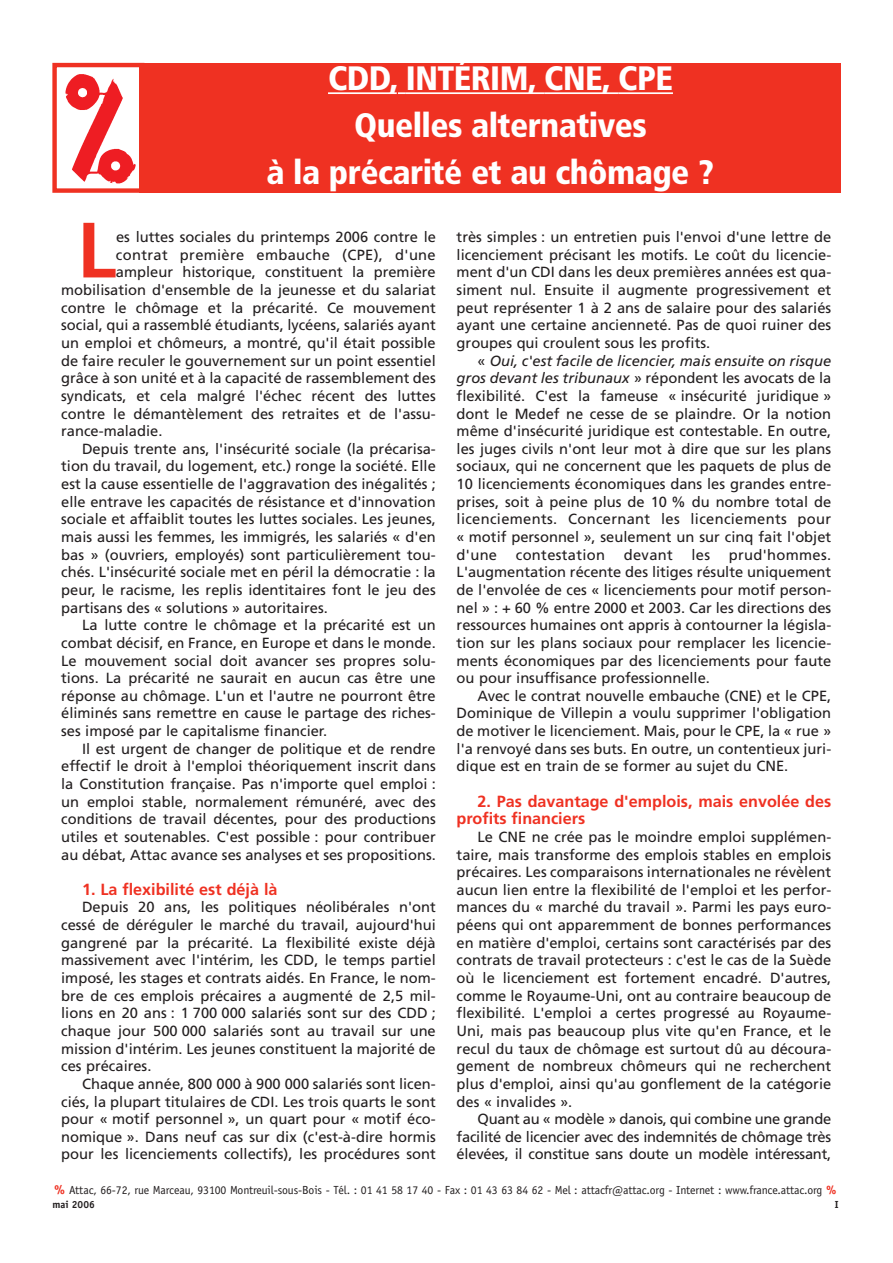
<style>
.page{position:relative;width:893px;height:1263px;background:#fff}
.page>*{position:absolute;margin:0;border:0;box-sizing:border-box;transform-origin:0 0}
.t1{font:700 78.3px "Frutiger";color:#ef3122}
.t2{font:900 condensed 33.75px "Frutiger";letter-spacing:-.015em;color:#fff}
.t3{font:700 16.2px/17.7px "Frutiger";color:#ef3122}
.t4{font:14.7px/17.7px "Frutiger";color:#231f20;text-align:justify}
.t5{font:14.7px "Frutiger";letter-spacing:.02em;color:#231f20}
.t6{font:11.7px "Officina Sans";letter-spacing:-.01em;color:#231f20}
.t7{font:700 10.35px "Officina Sans";color:#231f20}
.s1{font-style:italic}
.s2{font-weight:700;font-size:13.2px;color:#ef3122}
.s3{font-weight:700;font-size:12.45px;color:#ef3122}
</style>
<div class="page">
<svg style="left:65px;top:74px;width:71px;height:110px"></svg>
<div style="left:52px;top:63px;width:92px;height:130px;border:4px solid #ef3122"></div>
<div style="left:140px;top:63px;width:700px;height:130px;background:#ef3122"></div>
<hr style="left:328px;top:92px;width:63px;height:2px;background:#fff">
<svg style="left:390px;top:92px;width:16px;height:2px"></svg>
<hr style="left:406px;top:92px;width:130px;height:2px;background:#fff">
<svg style="left:536px;top:92px;width:8px;height:2px"></svg>
<hr style="left:544px;top:92px;width:66px;height:2px;background:#fff">
<svg style="left:610px;top:92px;width:8px;height:2px"></svg>
<hr style="left:618px;top:92px;width:55px;height:2px;background:#fff">
<h2 class="t2" style="left:328px;top:65px;width:346px">CDD, INTÉRIM, CNE, CPE</h2>
<h2 class="t2" style="left:354px;top:112px;width:294px">Quelles alternatives</h2>
<h2 class="t2" style="left:266px;top:159px;width:449px">à la précarité et au chômage ?</h2>
<h1 class="t1" style="left:77px;top:219px;width:41px">L</h1>
<p class="t4" style="left:116px;top:229px;width:321px">es luttes sociales du printemps 2006 contre le</p>
<p class="t4" style="left:457px;top:229px;width:376px">très simples : un entretien puis l'envoi d'une lettre de licenciement précisant les motifs. Le coût du licencie&shy;ment d'un CDI dans les deux premières années est qua&shy;siment nul. Ensuite il augmente progressivement et peut représenter 1 à 2 ans de salaire pour des salariés ayant une certaine ancienneté. Pas de quoi ruiner des groupes qui croulent sous les profits.</p>
<p class="t4" style="left:457px;top:353px;width:376px;text-indent:21px">« <span class="s1">Oui, c'est facile de licencier, mais ensuite on risque gros devant les tribunaux</span> » répondent les avocats de la flexibilité. C'est la fameuse « insécurité juridique » dont le Medef ne cesse de se plaindre. Or la notion même d'insécurité juridique est contestable. En outre, les juges civils n'ont leur mot à dire que sur les plans sociaux, qui ne concernent que les paquets de plus de 10 licenciements économiques dans les grandes entre&shy;prises, soit à peine plus de 10 % du nombre total de licenciements. Concernant les licenciements pour « motif personnel », seulement un sur cinq fait l'objet d'une</p>
<p class="t5" style="left:116px;top:249px;width:321px">contrat première embauche (CPE), d'une</p>
<p class="t4" style="left:116px;top:265px;width:321px">ampleur historique, constituent la première</p>
<p class="t4" style="left:61px;top:282px;width:376px">mobilisation d'ensemble de la jeunesse et du salariat</p>
<p class="t4" style="left:61px;top:300px;width:376px">contre le chômage et la précarité. Ce mouvement</p>
<p class="t4" style="left:61px;top:318px;width:376px">social, qui a rassemblé étudiants, lycéens, salariés ayant</p>
<p class="t4" style="left:61px;top:335px;width:376px">un emploi et chômeurs, a montré, qu'il était possible</p>
<p class="t4" style="left:61px;top:353px;width:376px">de faire reculer le gouvernement sur un point essentiel</p>
<p class="t4" style="left:61px;top:370px;width:376px">grâce à son unité et à la capacité de rassemblement des</p>
<p class="t4" style="left:61px;top:388px;width:376px">syndicats, et cela malgré l'échec récent des luttes</p>
<p class="t4" style="left:61px;top:406px;width:376px">contre le démantèlement des retraites et de l'assu-</p>
<p class="t4" style="left:61px;top:423px;width:103px">rance-maladie.</p>
<p class="t4" style="left:82px;top:441px;width:355px">Depuis trente ans, l'insécurité sociale (la précarisa-</p>
<p class="t4" style="left:61px;top:459px;width:376px">tion du travail, du logement, etc.) ronge la société. Elle</p>
<p class="t4" style="left:61px;top:476px;width:376px">est la cause essentielle de l'aggravation des inégalités ;</p>
<p class="t4" style="left:61px;top:494px;width:376px">elle entrave les capacités de résistance et d'innovation</p>
<p class="t4" style="left:61px;top:512px;width:376px">sociale et affaiblit toutes les luttes sociales. Les jeunes,</p>
<p class="t4" style="left:61px;top:529px;width:376px">mais aussi les femmes, les immigrés, les salariés « d'en</p>
<p class="t4" style="left:61px;top:547px;width:376px">bas » (ouvriers, employés) sont particulièrement tou-</p>
<p class="t4" style="left:61px;top:565px;width:376px">chés. L'insécurité sociale met en péril la démocratie : la</p>
<p class="t4" style="left:61px;top:582px;width:376px">peur, le racisme, les replis identitaires font le jeu des</p>
<p class="t4" style="left:61px;top:600px;width:268px">partisans des « solutions » autoritaires.</p>
<p class="t4" style="left:82px;top:617px;width:355px">La lutte contre le chômage et la précarité est un</p>
<p class="t4" style="left:61px;top:635px;width:376px">combat décisif, en France, en Europe et dans le monde.</p>
<p class="t4" style="left:61px;top:653px;width:376px">Le mouvement social doit avancer ses propres solu-</p>
<p class="t4" style="left:61px;top:670px;width:376px">tions. La précarité ne saurait en aucun cas être une</p>
<p class="t4" style="left:61px;top:688px;width:376px">réponse au chômage. L'un et l'autre ne pourront être</p>
<p class="t4" style="left:61px;top:706px;width:376px">éliminés sans remettre en cause le partage des riches-</p>
<p class="t4" style="left:61px;top:723px;width:268px">ses imposé par le capitalisme financier.</p>
<p class="t4" style="left:82px;top:741px;width:355px">Il est urgent de changer de politique et de rendre</p>
<p class="t4" style="left:61px;top:759px;width:376px">effectif le droit à l'emploi théoriquement inscrit dans</p>
<p class="t4" style="left:61px;top:776px;width:376px">la Constitution française. Pas n'importe quel emploi :</p>
<p class="t4" style="left:61px;top:794px;width:376px">un emploi stable, normalement rémunéré, avec des</p>
<p class="t4" style="left:61px;top:811px;width:376px">conditions de travail décentes, pour des productions</p>
<p class="t4" style="left:61px;top:829px;width:376px">utiles et soutenables. C'est possible : pour contribuer</p>
<p class="t4" style="left:61px;top:847px;width:376px">au débat, Attac avance ses analyses et ses propositions.</p>
<p class="t3" style="left:82px;top:882px;width:197px">1. La flexibilité est déjà là</p>
<p class="t4" style="left:61px;top:900px;width:376px;text-indent:21px">Depuis 20 ans, les politiques néolibérales n'ont cessé de déréguler le marché du travail, aujourd'hui gangrené par la précarité. La flexibilité existe déjà massivement avec l'intérim, les CDD, le temps partiel imposé, les stages et contrats aidés. En France, le nom&shy;bre de ces emplois précaires a augmenté de 2,5 mil&shy;lions en 20 ans : 1 700 000 salariés sont sur des CDD ; chaque jour 500 000 salariés sont au travail sur une mission d'intérim. Les jeunes constituent la majorité de ces précaires.</p>
<p class="t4" style="left:61px;top:1076px;width:376px;text-indent:21px">Chaque année, 800 000 à 900 000 salariés sont licen&shy;ciés, la plupart titulaires de CDI. Les trois quarts le sont pour « motif personnel », un quart pour « motif éco&shy;nomique ». Dans neuf cas sur dix (c'est-à-dire hormis pour les licenciements collectifs), les procédures sont</p>
<p class="t4" style="left:457px;top:547px;width:376px;text-indent:272px">prud'hommes.<br>L'augmentation récente des litiges résulte uniquement de l'envolée de ces « licenciements pour motif person&shy;nel » : + 60 % entre 2000 et 2003. Car les directions des ressources humaines ont appris à contourner la législa&shy;tion sur les plans sociaux pour remplacer les licencie&shy;ments économiques par des licenciements pour faute ou pour insuffisance professionnelle.</p>
<p class="t4" style="left:457px;top:688px;width:376px;text-indent:21px">Avec le contrat nouvelle embauche (CNE) et le CPE, Dominique de Villepin a voulu supprimer l'obligation de motiver le licenciement. Mais, pour le CPE, la « rue » l'a renvoyé dans ses buts. En outre, un contentieux juri&shy;dique est en train de se former au sujet du CNE.</p>
<p class="t3" style="left:457px;top:793px;width:376px;text-indent:21px">2. Pas davantage d'emplois, mais envolée des profits financiers</p>
<p class="t4" style="left:457px;top:829px;width:376px;text-indent:21px">Le CNE ne crée pas le moindre emploi supplémen&shy;taire, mais transforme des emplois stables en emplois précaires. Les comparaisons internationales ne révèlent aucun lien entre la flexibilité de l'emploi et les perfor&shy;mances du « marché du travail ». Parmi les pays euro&shy;péens qui ont apparemment de bonnes performances en matière d'emploi, certains sont caractérisés par des contrats de travail protecteurs : c'est le cas de la Suède où le licenciement est fortement encadré. D'autres, comme le Royaume-Uni, ont au contraire beaucoup de flexibilité. L'emploi a certes progressé au Royaume-Uni, mais pas beaucoup plus vite qu'en France, et le recul du taux de chômage est surtout dû au découra&shy;gement de nombreux chômeurs qui ne recherchent plus d'emploi, ainsi qu'au gonflement de la catégorie des « invalides ».</p>
<p class="t4" style="left:457px;top:1111px;width:376px;text-indent:21px">Quant au « modèle » danois, qui combine une grande facilité de licencier avec des indemnités de chômage très élevées, il constitue sans doute un modèle intéressant,</p>
<p class="t6" style="left:54px;top:1185px;width:784px"><span class="s2">%</span> Attac, 66-72, rue Marceau, 93100 Montreuil-sous-Bois - Tél. : 01 41 58 17 40 - Fax : 01 43 63 84 62 - Mel : attacfr@attac.org - Internet : www.france.attac.org <span class="s3">%</span></p>
<p class="t7" style="left:52px;top:1200px;width:44px">mai 2006</p>
<p class="t7" style="left:835px;top:1200px;width:5px">I</p>
<p class="t5" style="left:516px;top:549px;width:91px">contestation</p>
<p class="t4" style="left:624px;top:547px;width:51px">devant</p>
<p class="t4" style="left:691px;top:547px;width:20px">les</p>
</div>
